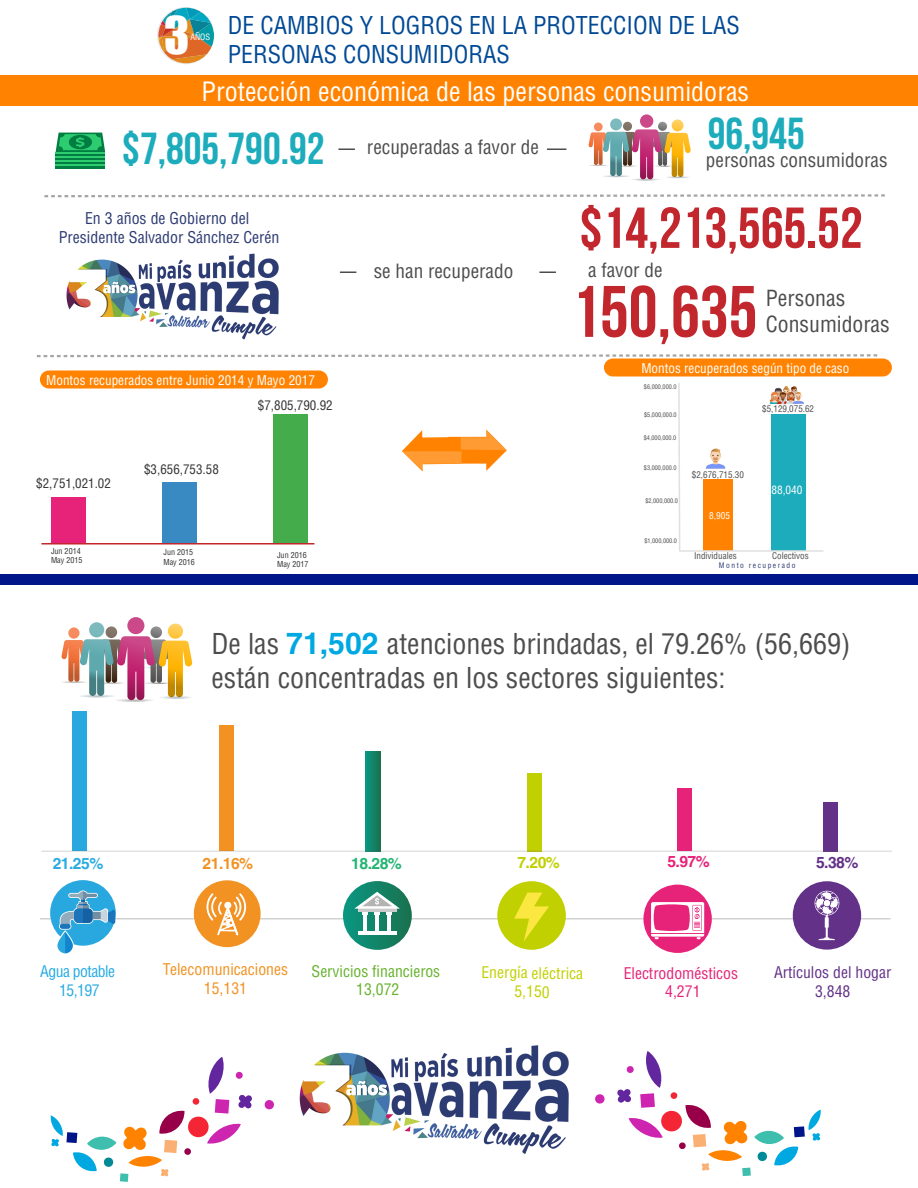
<style>
.page{position:relative;width:918px;height:1188px;background:#fff}
.page>*{position:absolute;margin:0;border:0;box-sizing:border-box;transform-origin:0 0}
.t1{font:72.75px "Bebas Neue";color:#c1272d}
.t2{font:57.6px "Bebas Neue";color:#c1272d}
.t3{font:44.85px "Bebas Neue";color:#1dacbc}
.t4{font:condensed 28.05px/33.6px "Helvetica";color:#4d4d4d}
.t5{font:condensed 26.1px "Helvetica";color:#fff}
.t6{font:condensed 24px/28.8px "Helvetica";color:#004995}
.t7{font:condensed 21.75px/26.1px "Helvetica";color:#4d4d4d}
.t8{font:condensed 19.2px "Helvetica";color:#4d4d4d}
.t9{font:condensed 15.9px/19px "Helvetica";color:#2d3b72;text-align:center}
.t10{font:condensed 15.75px/18.9px "Helvetica";color:#66b22e;text-align:center}
.t11{font:condensed 15.75px/18.9px "Helvetica";color:#f29222;text-align:center}
.t12{font:condensed 15.75px/18.9px "Helvetica";color:#e62379;text-align:center}
.t13{font:condensed 15.75px/18.9px "Helvetica";color:#633188;text-align:center}
.t14{font:condensed 15.75px/18.8px "Helvetica";letter-spacing:-.01em;color:#c1d000;text-align:center}
.t15{font:condensed 15.75px/18.9px "Helvetica";letter-spacing:-.035em;color:#29abe2;text-align:center}
.t16{font:700 15.75px "Helvetica";color:#29abe2}
.t17{font:700 15.75px "Helvetica";color:#f29222}
.t18{font:700 15.75px "Helvetica";color:#22b573}
.t19{font:700 15.75px "Helvetica";color:#c1d000}
.t20{font:700 15.75px "Helvetica";color:#e62379}
.t21{font:700 15.75px "Helvetica";color:#633188}
.t22{font:condensed 13.2px "Helvetica";color:#fff}
.t23{font:condensed 13.05px "Helvetica";color:#333}
.t24{font:condensed 11.25px "Helvetica";color:#fff}
.t25{font:condensed 9.3px "Helvetica";color:#fff}
.t26{font:condensed 9px "Helvetica";color:#4d4d4d}
.t27{font:condensed 8.55px "Helvetica";color:#fff}
.t28{font:condensed 8.1px/9.6px "Helvetica";color:#333}
.t29{font:condensed 7.5px "Helvetica";letter-spacing:.2em;color:#2d3b72}
.t30{font:condensed 6.15px "Helvetica";color:#4d4d4d}
.s1{font-weight:700;font-stretch:normal;font-size:30.15px;color:#00a8e1}
</style>
<div class="page">
<svg style="left:264px;top:1100px;width:10px;height:10px"></svg>
<svg style="left:103px;top:1157px;width:11px;height:10px"></svg>
<svg style="left:120px;top:1057px;width:132px;height:125px"></svg>
<svg style="left:87px;top:1136px;width:30px;height:14px"></svg>
<svg style="left:50px;top:1115px;width:47px;height:57px"></svg>
<img style="left:299px;top:1045px;width:270px;height:109px">
<svg style="left:595px;top:1094px;width:10px;height:10px"></svg>
<svg style="left:757px;top:1151px;width:10px;height:10px"></svg>
<svg style="left:617px;top:1051px;width:134px;height:125px"></svg>
<div style="left:754px;top:1131px;width:30px;height:13px;background:#3ebfad;border-radius:50%"></div>
<svg style="left:774px;top:1110px;width:47px;height:56px"></svg>
<div style="left:0;top:574px;width:918px;height:11px;background:#001589"></div>
<svg style="left:114px;top:698px;width:40px;height:4px"></svg>
<div style="left:168px;top:624px;width:15px;height:15px;background:#ffd165;border-radius:8px"></div>
<svg style="left:89px;top:622px;width:15px;height:15px"></svg>
<svg style="left:127px;top:617px;width:17px;height:17px"></svg>
<svg style="left:62px;top:626px;width:130px;height:74px"></svg>
<hr style="left:40px;top:918px;width:850px;height:2px;background:#666">
<svg style="left:343px;top:881px;width:69px;height:69px;background:#1c896e"></svg>
<hr style="left:358px;top:931px;width:38px;height:3px;background:#fff">
<hr style="left:375px;top:915px;width:4px;height:16px;background:#fff">
<hr style="left:388px;top:915px;width:3px;height:16px;background:#fff">
<hr style="left:363px;top:915px;width:4px;height:16px;background:#fff">
<svg style="left:354px;top:892px;width:46px;height:23px"></svg>
<div style="left:50px;top:880px;width:66px;height:66px;background:#28a8df;border-radius:50%"></div>
<svg style="left:56px;top:890px;width:59px;height:64px"></svg>
<div style="left:194px;top:880px;width:67px;height:67px;background:#f29222;border-radius:50%"></div>
<svg style="left:207px;top:893px;width:39px;height:42px"></svg>
<div style="left:497px;top:881px;width:69px;height:69px;background:#c1d000;border-radius:50%"></div>
<svg style="left:514px;top:893px;width:35px;height:48px"></svg>
<div style="left:643px;top:885px;width:69px;height:68px;background:#e62379;border-radius:50%"></div>
<svg style="left:651px;top:902px;width:53px;height:37px"></svg>
<div style="left:793px;top:881px;width:68px;height:69px;background:#633188;border-radius:50%"></div>
<svg style="left:815px;top:891px;width:24px;height:49px"></svg>
<div style="left:72px;top:712px;width:15px;height:139px;background:#28a8df"></div>
<div style="left:219px;top:726px;width:15px;height:125px;background:#f29222"></div>
<svg style="left:365px;top:752px;width:15px;height:98px"></svg>
<div style="left:527px;top:773px;width:14px;height:79px;background:#c1d000"></div>
<div style="left:677px;top:789px;width:15px;height:62px;background:#e62379"></div>
<div style="left:823px;top:803px;width:15px;height:49px;background:#633188"></div>
<hr style="left:41px;top:850px;width:851px;height:2px;background:#666">
<div style="left:0;top:75px;width:918px;height:31px;background:#ff8300"></div>
<svg style="left:56px;top:133px;width:49px;height:19px"></svg>
<hr style="left:56px;top:152px;width:49px;height:2px;background:#2ecc71">
<hr style="left:56px;top:154px;width:49px;height:2px;background:#007d41">
<hr style="left:56px;top:156px;width:49px;height:2px;background:#2ecc71">
<hr style="left:56px;top:158px;width:49px;height:2px;background:#007d41">
<hr style="left:56px;top:160px;width:49px;height:2px;background:#2ecc71">
<hr style="left:56px;top:162px;width:49px;height:2px;background:#007d41">
<hr style="left:56px;top:164px;width:49px;height:2px;background:#2ecc71">
<hr style="left:56px;top:166px;width:49px;height:2px;background:#007d41">
<svg style="left:338px;top:148px;width:17px;height:2px"></svg>
<svg style="left:547px;top:148px;width:19px;height:2px"></svg>
<svg style="left:630px;top:178px;width:31px;height:3px"></svg>
<svg style="left:640px;top:114px;width:13px;height:14px"></svg>
<svg style="left:589px;top:118px;width:102px;height:61px"></svg>
<svg style="left:44px;top:194px;width:841px;height:3px"></svg>
<img style="left:66px;top:253px;width:213px;height:87px">
<svg style="left:340px;top:272px;width:16px;height:1px"></svg>
<svg style="left:539px;top:272px;width:17px;height:1px"></svg>
<div style="left:51px;top:498px;width:35px;height:45px;background:#e62379"></div>
<div style="left:162px;top:483px;width:35px;height:60px;background:#3989c3"></div>
<div style="left:273px;top:414px;width:35px;height:129px;background:#45ac4c"></div>
<div style="left:40px;top:370px;width:288px;height:18px;background:#ff8300;border-radius:9px"></div>
<svg style="left:37px;top:354px;width:840px;height:3px"></svg>
<hr style="left:41px;top:543px;width:273px;height:1px;background:#c1272d">
<svg style="left:402px;top:430px;width:105px;height:42px"></svg>
<div style="left:704px;top:480px;width:29px;height:71px;background:#ff8300"></div>
<div style="left:771px;top:415px;width:35px;height:136px;background:#1dacbc"></div>
<hr style="left:680px;top:550px;width:143px;height:2px;background:#e0e0e0">
<svg style="left:770px;top:386px;width:34px;height:19px"></svg>
<svg style="left:706px;top:449px;width:19px;height:20px"></svg>
<svg style="left:678px;top:383px;width:3px;height:169px"></svg>
<div style="left:604px;top:358px;width:288px;height:18px;background:#ff8300;border-radius:9px"></div>
<svg style="left:160px;top:10px;width:54px;height:52px"></svg>
<svg style="left:157px;top:7px;width:57px;height:57px;background:#908965"></svg>
<p class="t6" style="left:164px;top:11px;width:577px;text-indent:64px">DE CAMBIOS Y LOGROS EN LA PROTECCION DE LAS<br><sup>3</sup> PERSONAS CONSUMIDORAS</p>
<p class="t27" style="left:190px;top:32px;width:21px">AÑOS</p>
<p class="t5" style="left:202px;top:75px;width:549px">Protección económica de las personas consumidoras</p>
<h3 class="t3" style="left:122px;top:124px;width:204px">$7,805,790.92</h3>
<p class="t8" style="left:367px;top:135px;width:174px">recuperadas a favor de</p>
<h3 class="t3" style="left:708px;top:109px;width:98px">96,945</h3>
<p class="t8" style="left:706px;top:148px;width:183px">personas consumidoras</p>
<h2 class="t2" style="left:580px;top:196px;width:285px">$14,213,565.52</h2>
<p class="t9" style="left:59px;top:209px;width:222px">En 3 años de Gobierno del<br>Presidente Salvador Sánchez Cerén</p>
<p class="t22" style="left:46px;top:372px;width:270px">Montos recuperados entre Junio 2014 y Mayo 2017</p>
<p class="t23" style="left:36px;top:475px;width:76px">$2,751,021.02</p>
<p class="t23" style="left:144px;top:461px;width:76px">$3,656,753.58</p>
<p class="t23" style="left:258px;top:397px;width:76px">$7,805,790.92</p>
<p class="t28" style="left:51px;top:546px;width:33px">Jun 2014<br>May 2015</p>
<p class="t28" style="left:163px;top:547px;width:33px">Jun 2015<br>May 2016</p>
<p class="t28" style="left:277px;top:550px;width:33px">Jun 2016<br>May 2017</p>
<p class="t8" style="left:374px;top:259px;width:141px">se han recuperado</p>
<p class="t8" style="left:588px;top:258px;width:76px">a favor de</p>
<h1 class="t1" style="left:571px;top:272px;width:188px">150,635</h1>
<p class="t7" style="left:766px;top:285px;width:126px">Personas<br>Consumidoras</p>
<p class="t22" style="left:641px;top:359px;width:210px">Montos recuperados según tipo de caso</p>
<p class="t30" style="left:644px;top:383px;width:34px">$6,000,000.0</p>
<p class="t30" style="left:644px;top:411px;width:34px">$5,000,000.0</p>
<p class="t30" style="left:644px;top:434px;width:34px">$4,000,000.0</p>
<p class="t30" style="left:644px;top:463px;width:34px">$3,000,000.0</p>
<p class="t30" style="left:645px;top:497px;width:34px">$2,000,000.0</p>
<p class="t30" style="left:644px;top:537px;width:34px">$1,000,000.0</p>
<p class="t26" style="left:762px;top:403px;width:53px">$5,129,075.62</p>
<p class="t26" style="left:692px;top:469px;width:53px">$2,676,715.30</p>
<p class="t25" style="left:709px;top:509px;width:22px">8,905</p>
<p class="t24" style="left:771px;top:482px;width:33px">88,040</p>
<p class="t26" style="left:694px;top:550px;width:44px">Individuales</p>
<p class="t26" style="left:772px;top:550px;width:38px">Colectivos</p>
<p class="t29" style="left:719px;top:561px;width:78px">Monto recuperado</p>
<p class="t4" style="left:211px;top:627px;width:641px">De las <span class="s1">71,502</span> atenciones brindadas, el 79.26% (56,669) están concentradas en los sectores siguientes:</p>
<p class="t16" style="left:53px;top:854px;width:52px">21.25%</p>
<p class="t17" style="left:203px;top:854px;width:52px">21.16%</p>
<p class="t18" style="left:351px;top:854px;width:52px">18.28%</p>
<p class="t19" style="left:517px;top:853px;width:44px">7.20%</p>
<p class="t20" style="left:667px;top:852px;width:44px">5.97%</p>
<p class="t21" style="left:816px;top:853px;width:44px">5.38%</p>
<p class="t15" style="left:40px;top:962px;width:76px">Agua potable<br>15,197</p>
<p class="t11" style="left:163px;top:960px;width:127px">Telecomunicaciones<br>15,131</p>
<p class="t10" style="left:312px;top:961px;width:130px">Servicios financieros<br>13,072</p>
<p class="t14" style="left:481px;top:963px;width:103px">Energía eléctrica<br>5,150</p>
<p class="t12" style="left:624px;top:963px;width:116px">Electrodomésticos<br>4,271</p>
<p class="t13" style="left:774px;top:963px;width:119px">Artículos del hogar<br>3,848</p>
</div>
